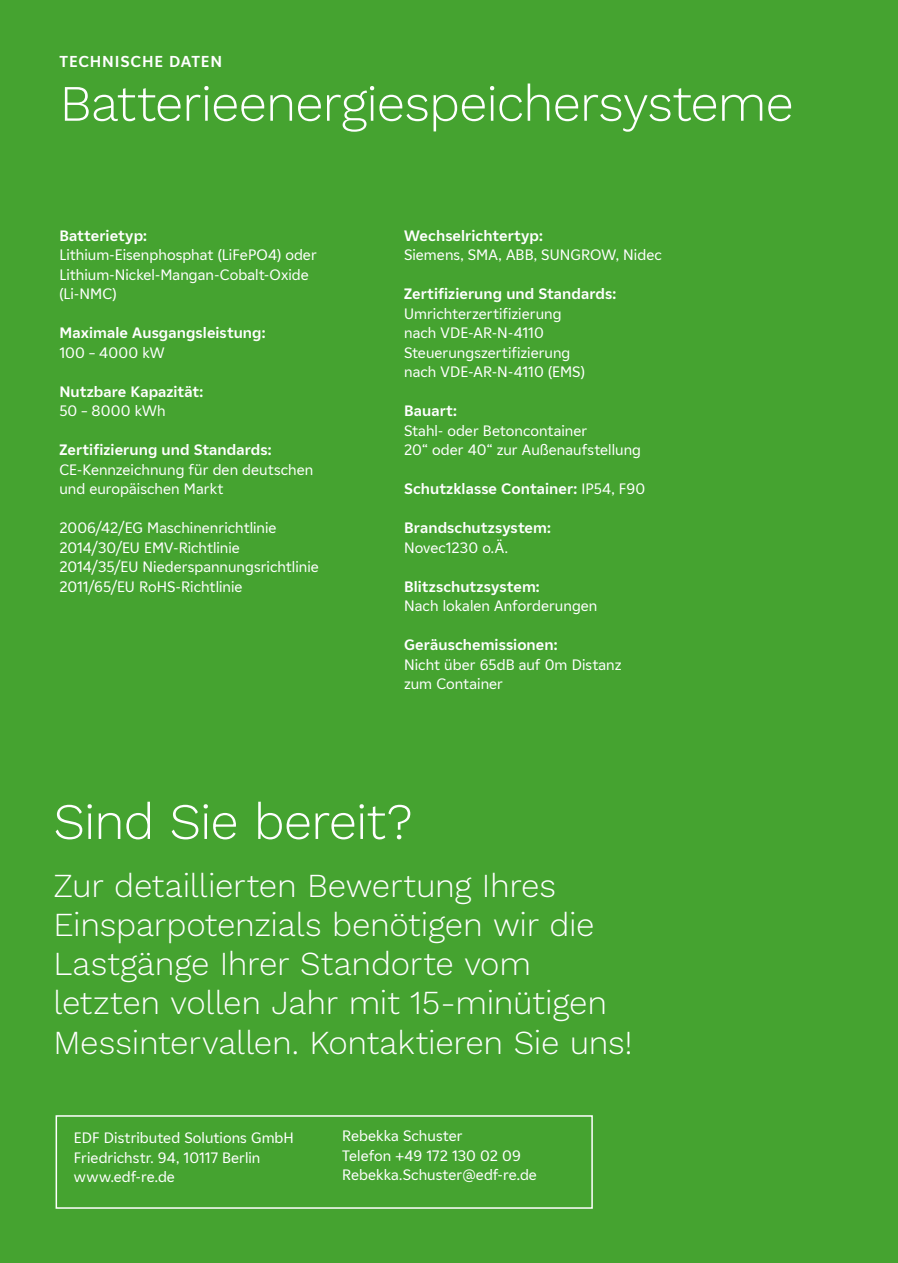
<style>
.page{position:relative;width:898px;height:1263px;background:#fff}
.page>*{position:absolute;margin:0;border:0;box-sizing:border-box;transform-origin:0 0}
.t1{font:300 51px "Work Sans";letter-spacing:-.025em;color:#fff}
.t2{font:300 33px/39px "Work Sans";letter-spacing:-.01em;color:#fff}
.t3{font:700 15.75px "EDF2020";letter-spacing:.05em;color:#fff}
.t4{font:15px/19.5px "EDF2020";letter-spacing:.005em;color:#fff}
.t5{font:700 15px "EDF2020";letter-spacing:.005em;color:#fff}
.s1{font-weight:400}
</style>
<div class="page">
<div style="left:0;top:0;width:897px;height:1263px;background:#45a330"></div>
<div style="left:56px;top:1115px;width:536px;height:94px;border:2px solid #fff"></div>
<hr style="left:897px;top:55px;width:1px;height:396px;background:#45a330">
<p class="t3" style="left:60px;top:50px;width:164px">TECHNISCHE DATEN</p>
<h1 class="t1" style="left:60px;top:65px;width:735px">Batterieenergiespeichersysteme</h1>
<p class="t5" style="left:59px;top:225px;width:89px">Batterietyp:</p>
<p class="t4" style="left:59px;top:245px;width:259px">Lithium-Eisenphosphat (LiFePO4) oder<br>Lithium-Nickel-Mangan-Cobalt-Oxide (Li-NMC)</p>
<p class="t5" style="left:59px;top:322px;width:208px">Maximale Ausgangsleistung:</p>
<p class="t4" style="left:59px;top:342px;width:107px">100 – 4000 kW</p>
<p class="t5" style="left:59px;top:381px;width:145px">Nutzbare Kapazität:</p>
<p class="t4" style="left:59px;top:401px;width:108px">50 – 8000 kWh</p>
<p class="t5" style="left:59px;top:439px;width:213px">Zertifizierung und Standards:</p>
<p class="t4" style="left:59px;top:459px;width:255px">CE-Kennzeichnung für den deutschen und europäischen Markt</p>
<p class="t4" style="left:59px;top:518px;width:261px">2006/42/EG Maschinenrichtlinie 2014/30/EU EMV-Richtlinie 2014/35/EU Niederspannungsrichtlinie 2011/65/EU RoHS-Richtlinie</p>
<p class="t5" style="left:404px;top:225px;width:140px">Wechselrichtertyp:</p>
<p class="t4" style="left:404px;top:245px;width:259px">Siemens, SMA, ABB, SUNGROW, Nidec</p>
<p class="t5" style="left:404px;top:283px;width:213px">Zertifizierung und Standards:</p>
<p class="t4" style="left:404px;top:303px;width:182px">Umrichterzertifizierung nach VDE-AR-N-4110<br>Steuerungszertifizierung nach VDE-AR-N-4110 (EMS)</p>
<p class="t5" style="left:404px;top:400px;width:54px">Bauart:</p>
<p class="t4" style="left:404px;top:420px;width:238px">Stahl- oder Betoncontainer<br>20“ oder 40“ zur Außenaufstellung</p>
<p class="t5" style="left:404px;top:478px;width:242px">Schutzklasse Container: <span class="s1">IP54, F90</span></p>
<p class="t5" style="left:404px;top:517px;width:148px">Brandschutzsystem:</p>
<p class="t4" style="left:404px;top:537px;width:105px">Novec1230 o.Ä.</p>
<p class="t5" style="left:404px;top:576px;width:137px">Blitzschutzsystem:</p>
<p class="t4" style="left:404px;top:596px;width:195px">Nach lokalen Anforderungen</p>
<p class="t5" style="left:404px;top:634px;width:155px">Geräuschemissionen:</p>
<p class="t4" style="left:404px;top:654px;width:219px">Nicht über 65dB auf 0m Distanz zum Container</p>
<h1 class="t1" style="left:53px;top:783px;width:360px">Sind Sie bereit?</h1>
<h2 class="t2" style="left:53px;top:865px;width:580px">Zur detaillierten Bewertung Ihres Einsparpotenzials benötigen wir die Lastgänge Ihrer Standorte vom letzten vollen Jahr mit 15-minütigen Messintervallen. Kontaktieren Sie uns!</h2>
<p class="t4" style="left:74px;top:1128px;width:221px">EDF Distributed Solutions GmbH<br>Friedrichstr. 94, 10117 Berlin www.edf-re.de</p>
<p class="t4" style="left:342px;top:1126px;width:196px">Rebekka Schuster<br>Telefon +49 172 130 02 09<br>Rebekka.Schuster@edf-re.de</p>
</div>
